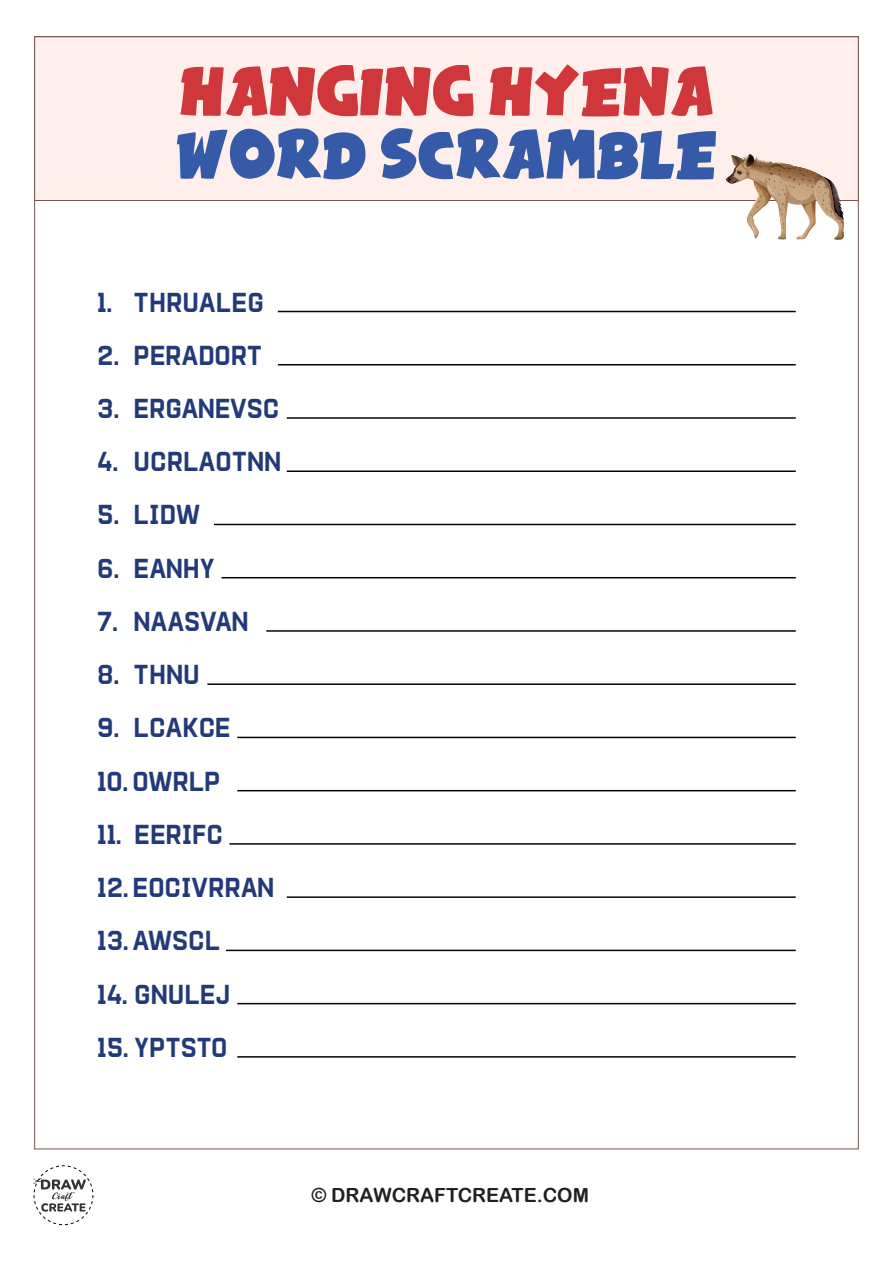
<style>
.page{position:relative;width:893px;height:1263px;background:#fff}
.page>*{position:absolute;margin:0;border:0;box-sizing:border-box;transform-origin:0 0}
.t1{font:66px "Super Comic";color:#d0373a}
.t2{font:66px "Super Comic";color:#345aa8}
.t3{font:700 24px "Protrakt";color:#223b78}
.t4{font:19.5px "Arial Rounded MT Bold";color:#231f20}
</style>
<div class="page">
<div style="left:34px;top:36px;width:825px;height:1113px;background:#fff;border:1px solid #765550"></div>
<div style="left:34px;top:36px;width:825px;height:165px;background:#feefec;border:1px solid #765550"></div>
<div style="left:34px;top:1165px;width:59px;height:60px;border:1px dashed #040503;border-radius:50%"></div>
<svg style="left:33px;top:1178px;width:53px;height:33px"></svg>
<hr style="left:278px;top:311px;width:518px;height:1px;background:#040503">
<hr style="left:278px;top:364px;width:518px;height:1px;background:#040503">
<hr style="left:287px;top:417px;width:509px;height:2px;background:#040503">
<hr style="left:287px;top:470px;width:509px;height:2px;background:#040503">
<hr style="left:214px;top:524px;width:582px;height:1px;background:#040503">
<hr style="left:221px;top:577px;width:575px;height:1px;background:#040503">
<hr style="left:266px;top:630px;width:530px;height:2px;background:#040503">
<hr style="left:207px;top:683px;width:589px;height:2px;background:#040503">
<hr style="left:237px;top:737px;width:559px;height:1px;background:#040503">
<hr style="left:237px;top:790px;width:559px;height:1px;background:#040503">
<hr style="left:229px;top:843px;width:567px;height:2px;background:#040503">
<hr style="left:287px;top:896px;width:509px;height:2px;background:#040503">
<hr style="left:226px;top:950px;width:570px;height:1px;background:#040503">
<hr style="left:237px;top:1003px;width:559px;height:1px;background:#040503">
<hr style="left:237px;top:1056px;width:559px;height:1px;background:#040503">
<svg style="left:726px;top:154px;width:118px;height:86px"></svg>
<h1 class="t1" style="left:179px;top:64px;width:536px">HANGING HYENA</h1>
<h1 class="t2" style="left:176px;top:127px;width:543px">WORD SCRAMBLE</h1>
<p class="t3" style="left:97px;top:281px;width:168px">1. THRUALEG</p>
<p class="t3" style="left:97px;top:335px;width:166px">2. PERADORT</p>
<p class="t3" style="left:97px;top:388px;width:184px">3. ERGANEVSC</p>
<p class="t3" style="left:97px;top:441px;width:185px">4. UCRLAOTNN</p>
<p class="t3" style="left:97px;top:494px;width:104px">5. LIDW</p>
<p class="t3" style="left:97px;top:548px;width:119px">6. EANHY</p>
<p class="t3" style="left:97px;top:601px;width:153px">7. NAASVAN</p>
<p class="t3" style="left:97px;top:654px;width:104px">8. THNU</p>
<p class="t3" style="left:97px;top:707px;width:135px">9. LCAKCE</p>
<p class="t3" style="left:97px;top:761px;width:125px">10. OWRLP</p>
<p class="t3" style="left:97px;top:814px;width:127px">11. EERIFC</p>
<p class="t3" style="left:97px;top:867px;width:178px">12. EOCIVRRAN</p>
<p class="t3" style="left:97px;top:920px;width:125px">13. AWSCL</p>
<p class="t3" style="left:97px;top:974px;width:135px">14. GNULEJ</p>
<p class="t3" style="left:97px;top:1027px;width:132px">15. YPTSTO</p>
<p class="t4" style="left:312px;top:1183px;width:279px">© DRAWCRAFTCREATE.COM</p>
</div>
